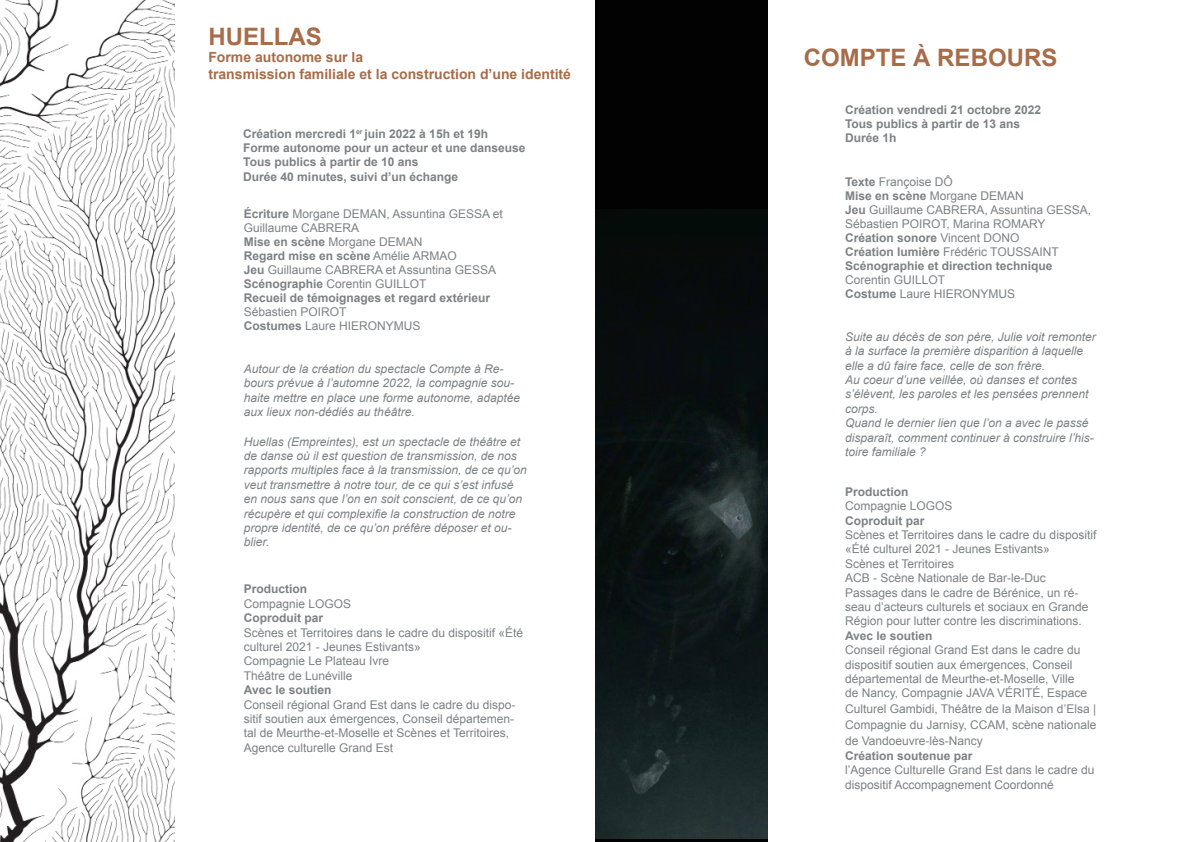
<style>
.page{position:relative;width:1191px;height:842px;background:#fff}
.page>*{position:absolute;margin:0;border:0;box-sizing:border-box;transform-origin:0 0}
.t1{font:700 24px "Arial";color:#a76c49}
.t2{font:700 14px/16.8px "Arial";color:#a76c49}
.t3{font:12px/14.4px "Arial";color:#7b8184}
.t4{font:italic 12px/14.4px "Arial";color:#7b8184}
.t5{font:700 12px/14.4px "Arial";color:#7b8184}
.s1{font-weight:700}
</style>
<div class="page">
<img style="left:0;top:0;width:175px;height:842px">
<div style="left:595px;top:0;width:172px;height:842px;background:#020203"></div>
<img style="left:595px;top:234px;width:172px;height:604px">
<h1 class="t1" style="left:208px;top:21px;width:115px">HUELLAS</h1>
<p class="t2" style="left:208px;top:49px;width:364px">Forme autonome sur la<br>transmission familiale et la construction d’une identité</p>
<p class="t5" style="left:243px;top:127px;width:284px">Création mercredi 1<sup>er</sup> juin 2022 à 15h et 19h Forme autonome pour un acteur et une danseuse Tous publics à partir de 10 ans<br>Durée 40 minutes, suivi d’un échange</p>
<p class="t3" style="left:244px;top:207px;width:260px;line-height:14px"><span class="s1">Écriture</span> Morgane DEMAN, Assuntina GESSA et Guillaume CABRERA<br><span class="s1">Mise en scène</span> Morgane DEMAN<br><span class="s1">Regard mise en scène</span> Amélie ARMAO<br><span class="s1">Jeu</span> Guillaume CABRERA et Assuntina GESSA <span class="s1">Scénographie</span> Corentin GUILLOT<br><span class="s1">Recueil de témoignages et regard extérieur</span></p>
<p class="t3" style="left:244px;top:305px;width:178px;line-height:14px">Sébastien POIROT<br><span class="s1">Costumes</span> Laure HIERONYMUS</p>
<p class="t4" style="left:244px;top:361px;width:278px">Autour de la création du spectacle Compte à Re&shy;bours prévue à l’automne 2022, la compagnie sou&shy;haite mettre en place une forme autonome, adaptée aux lieux non-dédiés au théâtre.</p>
<p class="t4" style="left:244px;top:434px;width:284px">Huellas (Empreintes), est un spectacle de théâtre et de danse où il est question de transmission, de nos rapports multiples face à la transmission, de ce qu’on veut transmettre à notre tour, de ce qui s’est infusé en nous sans que l’on en soit conscient, de ce qu’on récupère et qui complexifie la construction de notre propre identité, de ce qu’on préfère déposer et ou&shy;blier.</p>
<p class="t5" style="left:244px;top:582px;width:65px">Production</p>
<p class="t3" style="left:244px;top:596px;width:109px">Compagnie LOGOS</p>
<p class="t5" style="left:244px;top:611px;width:81px">Coproduit par</p>
<p class="t3" style="left:244px;top:625px;width:281px">Scènes et Territoires dans le cadre du dispositif «Été culturel 2021 - Jeunes Estivants»<br>Compagnie Le Plateau Ivre<br>Théâtre de Lunéville</p>
<p class="t5" style="left:244px;top:683px;width:89px">Avec le soutien</p>
<p class="t3" style="left:244px;top:697px;width:273px">Conseil régional Grand Est dans le cadre du dispo&shy;sitif soutien aux émergences, Conseil départemen&shy;tal de Meurthe-et-Moselle et Scènes et Territoires, Agence culturelle Grand Est</p>
<h1 class="t1" style="left:804px;top:42px;width:255px">COMPTE À REBOURS</h1>
<p class="t5" style="left:845px;top:103px;width:198px">Création vendredi 21 octobre 2022<br>Tous publics à partir de 13 ans<br>Durée 1h</p>
<p class="t3" style="left:845px;top:175px;width:248px;line-height:14px"><span class="s1">Texte</span> Françoise DÔ<br><span class="s1">Mise en scène</span> Morgane DEMAN<br><span class="s1">Jeu</span> Guillaume CABRERA, Assuntina GESSA,<br>Sébastien POIROT, Marina ROMARY<br><span class="s1">Création sonore</span> Vincent DONO<br><span class="s1">Création lumière</span> Frédéric TOUSSAINT<br><span class="s1">Scénographie et direction technique</span></p>
<p class="t3" style="left:845px;top:273px;width:172px;line-height:14px">Corentin GUILLOT<br><span class="s1">Costume</span> Laure HIERONYMUS</p>
<p class="t4" style="left:845px;top:329px;width:252px">Suite au décès de son père, Julie voit remonter à la surface la première disparition à laquelle elle a dû faire face, celle de son frère.<br>Au coeur d’une veillée, où danses et contes s’élèvent, les paroles et les pensées prennent corps.<br>Quand le dernier lien que l’on a avec le passé disparaît, comment continuer à construire l’his&shy;toire familiale ?</p>
<p class="t5" style="left:845px;top:485px;width:65px">Production</p>
<p class="t3" style="left:845px;top:499px;width:109px">Compagnie LOGOS</p>
<p class="t5" style="left:845px;top:513px;width:81px">Coproduit par</p>
<p class="t3" style="left:845px;top:528px;width:253px">Scènes et Territoires dans le cadre du dispositif «Été culturel 2021 - Jeunes Estivants»<br>Scènes et Territoires<br>ACB - Scène Nationale de Bar-le-Duc Passages dans le cadre de Bérénice, un ré&shy;seau d’acteurs culturels et sociaux en Grande Région pour lutter contre les discriminations.</p>
<p class="t5" style="left:845px;top:629px;width:89px">Avec le soutien</p>
<p class="t3" style="left:845px;top:643px;width:244px">Conseil régional Grand Est dans le cadre du dispositif soutien aux émergences, Conseil départemental de Meurthe-et-Moselle, Ville de Nancy, Compagnie JAVA VÉRITÉ, Espace</p>
<p class="t3" style="left:845px;top:701px;width:253px;line-height:16px;text-align:justify">Culturel Gambidi, Théâtre de la Maison d’Elsa | Compagnie du Jarnisy, CCAM, scène nationale de Vandoeuvre-lès-Nancy</p>
<p class="t5" style="left:845px;top:749px;width:129px">Création soutenue par</p>
<p class="t3" style="left:845px;top:763px;width:251px">l’Agence Culturelle Grand Est dans le cadre du dispositif Accompagnement Coordonné</p>
</div>
